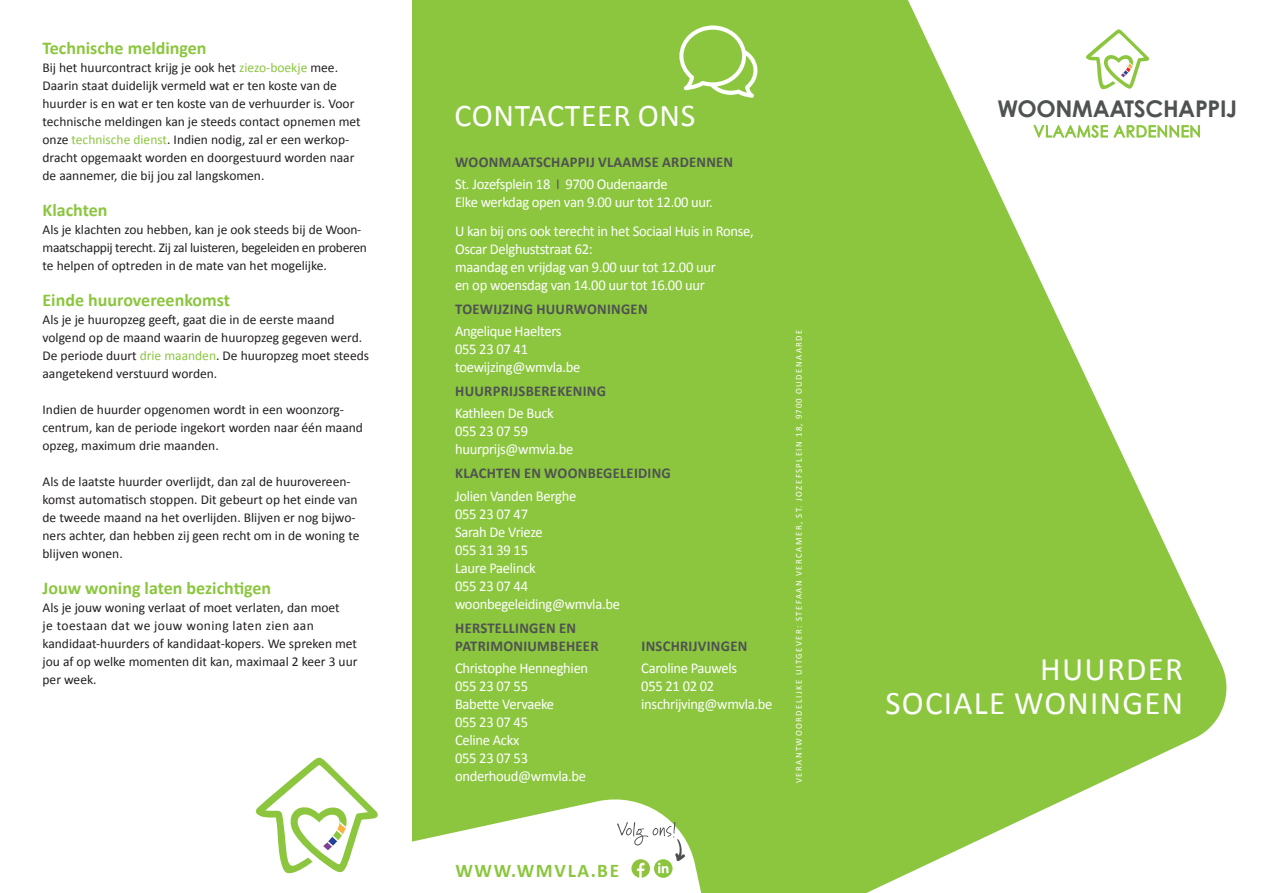
<style>
.page{position:relative;width:1263px;height:893px;background:#fff}
.page>*{position:absolute;margin:0;border:0;box-sizing:border-box;transform-origin:0 0}
.t1{font:33px/34.5px "Calibri";letter-spacing:.04em;color:#fff;text-align:right}
.t2{font:31.8px "Calibri";letter-spacing:.02em;color:#fff}
.t3{font:700 23.1px "Century Gothic Pro";letter-spacing:-.015em;color:#4f5252}
.t4{font:700 19.35px "Calibri";letter-spacing:.09em;color:#8bc63e}
.t5{font:700 18px "Calibri";color:#8bc63e}
.t6{font:15.9px "Century Gothic Pro";letter-spacing:.05em;color:#8bc63e;scale:.95 1}
.t7{font:15px/18px "Calibri";letter-spacing:-.02em;color:#fff}
.t8{font:700 15px/22.2px "Calibri";letter-spacing:.02em;color:#4f5252}
.t9{font:13.5px/18px "Calibri";color:#231f20}
.t10{font:9px "Calibri";letter-spacing:.17em;color:#fff}
.s1{color:#8bc63e}
.s2{font-weight:400;color:#fff}
.s3{font-weight:400;color:#57585a}
</style>
<div class="page">
<div style="left:412px;top:0;width:432px;height:893px;background:#8bc63e"></div>
<svg style="left:679px;top:26px;width:78px;height:72px"></svg>
<svg style="left:844px;top:0;width:383px;height:893px;fill:#8bc63e"></svg>
<svg style="left:1033px;top:125px;width:167px;height:13px"></svg>
<svg style="left:1086px;top:29px;width:63px;height:61px"></svg>
<svg style="left:255px;top:757px;width:123px;height:117px"></svg>
<svg style="left:412px;top:799px;width:290px;height:94px"></svg>
<h3 class="t5" style="left:43px;top:35px;width:166px">Technische meldingen</h3>
<p class="t9" style="left:43px;top:58px;width:320px">Bij het huurcontract krijg je ook het <span class="s1">ziezo-boekje</span> mee.<br>Daarin staat duidelijk vermeld wat er ten koste van de huurder is en wat er ten koste van de verhuurder is. Voor technische meldingen kan je steeds contact opnemen met onze <span class="s1">technische dienst</span>. Indien nodig, zal er een werkop&shy;dracht opgemaakt worden en doorgestuurd worden naar de aannemer, die bij jou zal langskomen.</p>
<h3 class="t5" style="left:43px;top:197px;width:66px">Klachten</h3>
<p class="t9" style="left:43px;top:220px;width:326px">Als je klachten zou hebben, kan je ook steeds bij de Woon&shy;maatschappij terecht. Zij zal luisteren, begeleiden en proberen te helpen of optreden in de mate van het mogelijke.</p>
<h3 class="t5" style="left:43px;top:287px;width:189px">Einde huurovereenkomst</h3>
<p class="t9" style="left:43px;top:310px;width:328px">Als je je huuropzeg geeft, gaat die in de eerste maand volgend op de maand waarin de huuropzeg gegeven werd.<br>De periode duurt <span class="s1">drie maanden</span>. De huuropzeg moet steeds aangetekend verstuurd worden.</p>
<p class="t9" style="left:43px;top:400px;width:322px">Indien de huurder opgenomen wordt in een woonzorg&shy;centrum, kan de periode ingekort worden naar één maand opzeg, maximum drie maanden.</p>
<p class="t9" style="left:43px;top:472px;width:318px">Als de laatste huurder overlijdt, dan zal de huurovereen&shy;komst automatisch stoppen. Dit gebeurt op het einde van de tweede maand na het overlijden. Blijven er nog bijwo&shy;ners achter, dan hebben zij geen recht om in de woning te blijven wonen.</p>
<h3 class="t5" style="left:43px;top:575px;width:230px">Jouw woning laten bezichtigen</h3>
<p class="t9" style="left:43px;top:598px;width:316px">Als je jouw woning verlaat of moet verlaten, dan moet<br>je toestaan dat we jouw woning laten zien aan kandidaat-huurders of kandidaat-kopers. We spreken met jou af op welke momenten dit kan, maximaal 2 keer 3 uur per week.</p>
<h2 class="t2" style="left:455px;top:93px;width:242px">CONTACTEER ONS</h2>
<p class="t8" style="left:455px;top:151px;width:280px">WOONMAATSCHAPPIJ VLAAMSE ARDENNEN<br><span class="s2">St. Jozefsplein 18</span> <span class="s3">I</span> <span class="s2">9700 Oudenaarde</span></p>
<p class="t7" style="left:455px;top:188px;width:300px;line-height:28.5px">Elke werkdag open van 9.00 uur tot 12.00 uur.<br>U kan bij ons ook terecht in het Sociaal Huis in Ronse,</p>
<p class="t7" style="left:455px;top:239px;width:262px">Oscar Delghuststraat 62:<br>maandag en vrijdag van 9.00 uur tot 12.00 uur en op woensdag van 14.00 uur tot 16.00 uur</p>
<p class="t8" style="left:455px;top:297px;width:194px">TOEWIJZING HUURWONINGEN</p>
<p class="t7" style="left:455px;top:322px;width:127px">Angelique Haelters<br>055 23 07 41 toewijzing@wmvla.be</p>
<p class="t8" style="left:455px;top:380px;width:152px">HUURPRIJSBEREKENING</p>
<p class="t7" style="left:455px;top:404px;width:120px">Kathleen De Buck<br>055 23 07 59 huurprijs@wmvla.be</p>
<p class="t8" style="left:455px;top:462px;width:217px">KLACHTEN EN WOONBEGELEIDING</p>
<p class="t7" style="left:455px;top:486px;width:166px">Jolien Vanden Berghe<br>055 23 07 47<br>Sarah De Vrieze<br>055 31 39 15<br>Laure Paelinck<br>055 23 07 44 woonbegeleiding@wmvla.be</p>
<p class="t8" style="left:455px;top:618px;width:145px;line-height:18px">HERSTELLINGEN EN<br>PATRIMONIUMBEHEER</p>
<p class="t7" style="left:455px;top:658px;width:135px">Christophe Henneghien<br>055 23 07 55<br>Babette Vervaeke<br>055 23 07 45<br>Celine Ackx<br>055 23 07 53 onderhoud@wmvla.be</p>
<p class="t8" style="left:641px;top:634px;width:107px">INSCHRIJVINGEN</p>
<p class="t7" style="left:641px;top:659px;width:133px">Caroline Pauwels<br>055 21 02 02 inschrijving@wmvla.be</p>
<p class="t10" style="left:793px;top:783px;width:455px;rotate:-90deg">VERANTWOORDELIJKE UITGEVER: STEFAAN VERCAMER, ST. JOZEFSPLEIN 18, 9700 OUDENAARDE</p>
<h3 class="t4" style="left:455px;top:857px;width:165px">WWW.WMVLA.BE</h3>
<h3 class="t3" style="left:997px;top:94px;width:241px">WOONMAATSCHAPPIJ</h3>
<p class="t6" style="left:1033px;top:122px;width:178px">VLAAMSE ARDENNEN</p>
<h1 class="t1" style="left:885px;top:650px;width:299px">HUURDER<br>SOCIALE WONINGEN</h1>
</div>
